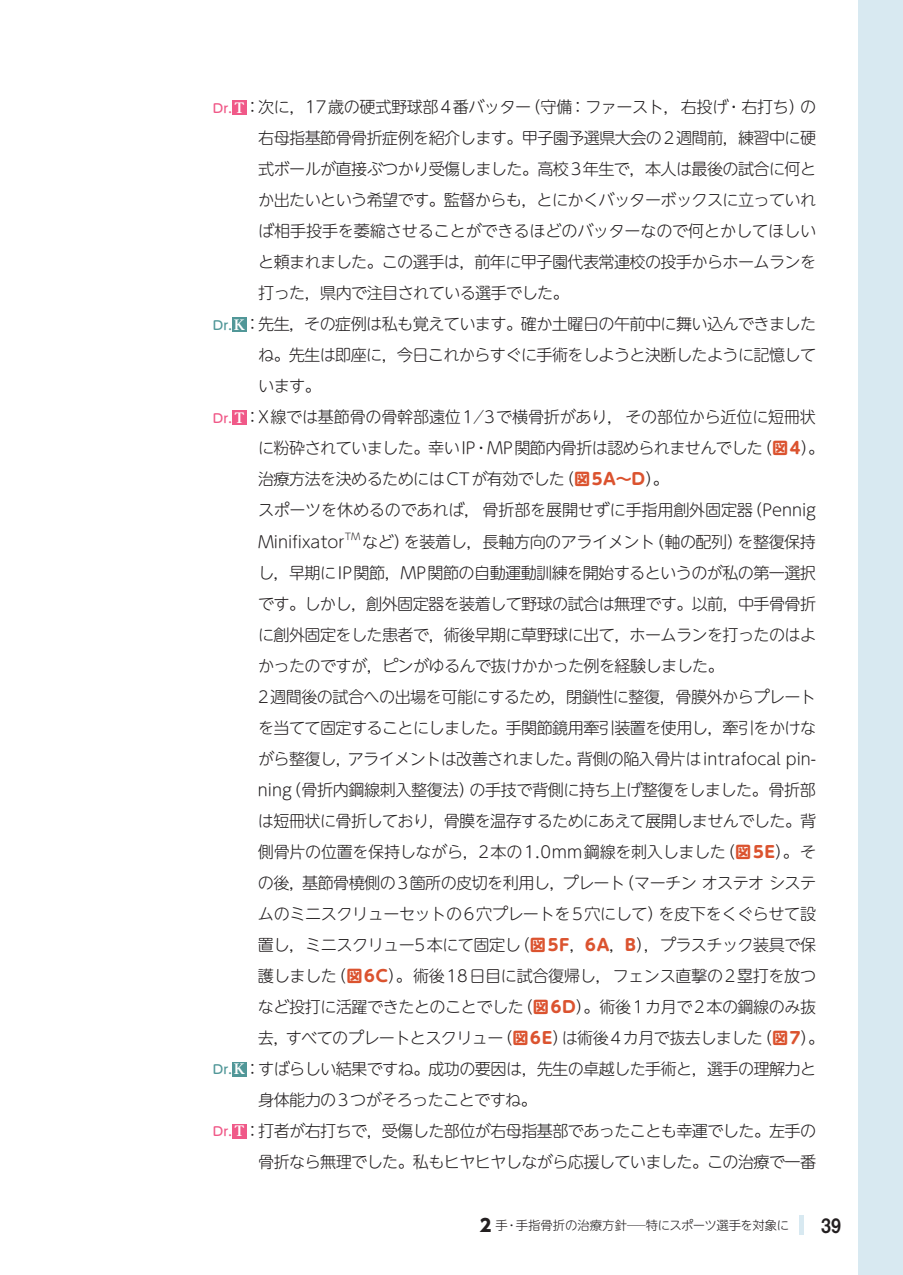
<style>
.page{position:relative;width:903px;height:1275px;background:#fff}
.page>*{position:absolute;margin:0;border:0;box-sizing:border-box;transform-origin:0 0}
.t1{font:19.78px "Midashi Go Pro MB31";color:#231f20;scale:.9 1}
.t2{font:300 16.1px "UD Shin M Go Pro";letter-spacing:-.04em;color:#231f20}
.t3{font:300 16.1px "UD Shin M Go Pro";letter-spacing:-.015em;color:#231f20}
.t4{font:300 16.1px "UD Shin M Go Pro";letter-spacing:-.01em;color:#231f20}
.t5{font:300 12.42px "UD Shin M Go Pro";letter-spacing:-.01em;color:#231f20}
.s1{font-weight:500;font-size:12.42px;color:#f05988}
.s2{font-family:"UD Reimin Pro";font-weight:800;font-size:13.65px;color:#fff}
.s3{font-weight:500;font-size:12.42px;color:#519798}
.s4{font-weight:700;color:#db532f}
.s5{font-family:"UD Shin Go Pro";font-weight:800;font-size:17.32px}
</style>
<div class="page">
<div style="left:858px;top:0;width:45px;height:1275px;background:#d8e9f1"></div>
<div style="left:799px;top:1215px;width:5px;height:20px;background:#d8e9f1"></div>
<div style="left:232px;top:100px;width:15px;height:15px;background:#f05988"></div>
<div style="left:232px;top:317px;width:15px;height:15px;background:#519798"></div>
<div style="left:232px;top:410px;width:15px;height:15px;background:#f05988"></div>
<div style="left:232px;top:1062px;width:15px;height:14px;background:#519798"></div>
<div style="left:232px;top:1124px;width:15px;height:14px;background:#f05988"></div>
<p class="t2" style="left:213px;top:94px;width:605px"><span class="s1">Dr.</span> <span class="s2">T</span>：次に，17歳の硬式野球部4番バッター（守備：ファースト，右投げ・右打ち）の</p>
<p class="t2" style="left:258px;top:125px;width:559px">右母指基節骨骨折症例を紹介します。甲子園予選県大会の2週間前，練習中に硬</p>
<p class="t2" style="left:258px;top:156px;width:559px">式ボールが直接ぶつかり受傷しました。高校3年生で，本人は最後の試合に何と</p>
<p class="t2" style="left:258px;top:187px;width:559px">か出たいという希望です。監督からも，とにかくバッターボックスに立っていれ</p>
<p class="t4" style="left:258px;top:218px;width:559px">ば相手投手を萎縮させることができるほどのバッターなので何とかしてほしい</p>
<p class="t2" style="left:258px;top:249px;width:559px">と頼まれました。この選手は，前年に甲子園代表常連校の投手からホームランを</p>
<p class="t2" style="left:258px;top:280px;width:312px">打った，県内で注目されている選手でした。</p>
<p class="t2" style="left:213px;top:311px;width:605px"><span class="s3">Dr.</span> <span class="s2">K</span>：先生，その症例は私も覚えています。確か土曜日の午前中に舞い込んできました</p>
<p class="t2" style="left:258px;top:342px;width:559px">ね。先生は即座に，今日これからすぐに手術をしようと決断したように記憶して</p>
<p class="t2" style="left:258px;top:373px;width:64px">います。</p>
<p class="t3" style="left:213px;top:404px;width:605px"><span class="s1">Dr.</span> <span class="s2">T</span>：X線では基節骨の骨幹部遠位1／3で横骨折があり，その部位から近位に短冊状</p>
<p class="t2" style="left:258px;top:435px;width:567px">に粉砕されていました。幸いIP・MP関節内骨折は認められませんでした（<span class="s4">図4</span>）。</p>
<p class="t2" style="left:258px;top:466px;width:412px">治療方法を決めるためにはCTが有効でした（<span class="s4">図5A～D</span>）。</p>
<p class="t3" style="left:258px;top:497px;width:559px">スポーツを休めるのであれば，骨折部を展開せずに手指用創外固定器（Pennig</p>
<p class="t2" style="left:258px;top:528px;width:559px">Minifixator<sup>TM</sup> など）を装着し，長軸方向のアライメント（軸の配列）を整復保持</p>
<p class="t2" style="left:258px;top:559px;width:559px">し，早期にIP関節，MP関節の自動運動訓練を開始するというのが私の第一選択</p>
<p class="t2" style="left:258px;top:590px;width:560px">です。しかし，創外固定器を装着して野球の試合は無理です。以前，中手骨骨折</p>
<p class="t2" style="left:258px;top:621px;width:560px">に創外固定をした患者で，術後早期に草野球に出て，ホームランを打ったのはよ</p>
<p class="t2" style="left:258px;top:652px;width:467px">かったのですが，ピンがゆるんで抜けかかった例を経験しました。</p>
<p class="t2" style="left:258px;top:683px;width:560px">2週間後の試合への出場を可能にするため，閉鎖性に整復，骨膜外からプレート</p>
<p class="t2" style="left:258px;top:714px;width:560px">を当てて固定することにしました。手関節鏡用牽引装置を使用し，牽引をかけな</p>
<p class="t2" style="left:258px;top:745px;width:560px">がら整復し，アライメントは改善されました。背側の陥入骨片はintrafocal pin-</p>
<p class="t2" style="left:258px;top:776px;width:560px">ning（骨折内鋼線刺入整復法）の手技で背側に持ち上げ整復をしました。骨折部</p>
<p class="t2" style="left:258px;top:807px;width:560px">は短冊状に骨折しており，骨膜を温存するためにあえて展開しませんでした。背</p>
<p class="t2" style="left:258px;top:838px;width:560px">側骨片の位置を保持しながら，2本の1.0mm鋼線を刺入しました（<span class="s4">図5E</span>）。そ</p>
<p class="t2" style="left:258px;top:869px;width:560px">の後，基節骨橈側の3箇所の皮切を利用し，プレート（マーチン オステオ システ</p>
<p class="t2" style="left:258px;top:900px;width:560px">ムのミニスクリューセットの6穴プレートを5穴にして）を皮下をくぐらせて設</p>
<p class="t2" style="left:258px;top:931px;width:560px">置し，ミニスクリュー5本にて固定し（<span class="s4">図5F</span>，<span class="s4">6A</span>，<span class="s4">B</span>），プラスチック装具で保</p>
<p class="t2" style="left:258px;top:962px;width:560px">護しました（<span class="s4">図6C</span>）。術後18日目に試合復帰し，フェンス直撃の2塁打を放つ</p>
<p class="t2" style="left:258px;top:993px;width:560px">など投打に活躍できたとのことでした（<span class="s4">図6D</span>）。術後1カ月で2本の鋼線のみ抜</p>
<p class="t2" style="left:258px;top:1024px;width:568px">去，すべてのプレートとスクリュー（<span class="s4">図6E</span>）は術後4カ月で抜去しました（<span class="s4">図7</span>）。</p>
<p class="t2" style="left:213px;top:1055px;width:605px"><span class="s3">Dr.</span> <span class="s2">K</span>：すばらしい結果ですね。成功の要因は，先生の卓越した手術と，選手の理解力と</p>
<p class="t2" style="left:258px;top:1086px;width:280px">身体能力の3つがそろったことですね。</p>
<p class="t2" style="left:213px;top:1117px;width:605px"><span class="s1">Dr.</span> <span class="s2">T</span>：打者が右打ちで，受傷した部位が右母指基部であったことも幸運でした。左手の</p>
<p class="t2" style="left:258px;top:1148px;width:559px">骨折なら無理でした。私もヒヤヒヤしながら応援していました。この治療で一番</p>
<p class="t5" style="left:480px;top:1215px;width:311px"><span class="s5">2</span> 手・手指骨折の治療方針─特にスポーツ選手を対象に</p>
<p class="t1" style="left:821px;top:1210px;width:24px">39</p>
</div>
